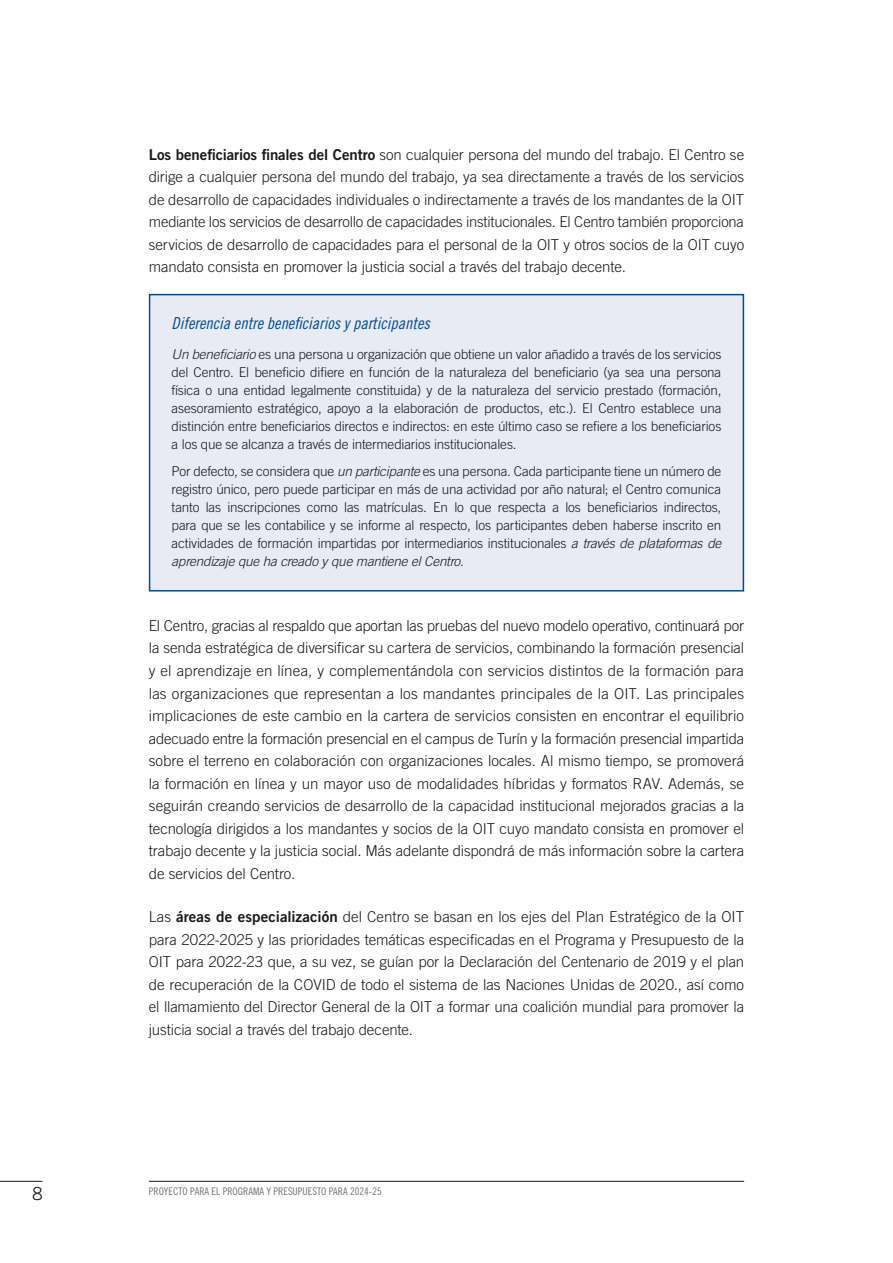
<style>
.page{position:relative;width:893px;height:1263px;background:#fff}
.page>*{position:absolute;margin:0;border:0;box-sizing:border-box;transform-origin:0 0}
.t1{font:300 18px "Trade Gothic LT Std";color:#1a171c}
.t2{font:16.5px "Trade Gothic LT Std Cn 18 Obl";color:#004b96}
.t3{font:300 15px/22.5px "Trade Gothic LT Std";letter-spacing:-.005em;color:#1a171c;text-align:justify}
.t4{font:300 13.5px/18px "Trade Gothic LT Std";letter-spacing:-.01em;color:#1a171c;text-align:justify}
.t5{font:10.5px "Trade Gothic LT Std Cn 18";color:#707173}
.s1{font-family:"Trade Gothic LT Std Bd 2";font-weight:400}
.s2{font-style:italic}
</style>
<div class="page">
<hr style="left:149px;top:1181px;width:595px;height:1px;background:#1a171c">
<hr style="left:0;top:1181px;width:43px;height:1px;background:#1a171c">
<div style="left:150px;top:295px;width:593px;height:296px;background:#e9ebf4"></div>
<div style="left:149px;top:294px;width:595px;height:297px;border:2px solid #004b96"></div>
<p class="t3" style="left:149px;top:143px;width:597px"><span class="s1">Los beneficiarios finales del Centro</span> son cualquier persona del mundo del trabajo. El Centro se dirige a cualquier persona del mundo del trabajo, ya sea directamente a través de los servicios de desarrollo de capacidades individuales o indirectamente a través de los mandantes de la OIT mediante los servicios de desarrollo de capacidades institucionales. El Centro también proporciona servicios de desarrollo de capacidades para el personal de la OIT y otros socios de la OIT cuyo mandato consista en promover la justicia social a través del trabajo decente.</p>
<p class="t2" style="left:172px;top:313px;width:260px">Diferencia entre beneficiarios y participantes</p>
<p class="t4" style="left:172px;top:345px;width:551px"><span class="s2">Un beneficiario</span> es una persona u organización que obtiene un valor añadido a través de los servicios del Centro. El beneficio difiere en función de la naturaleza del beneficiario (ya sea una persona física o una entidad legalmente constituida) y de la naturaleza del servicio prestado (formación, asesoramiento estratégico, apoyo a la elaboración de productos, etc.). El Centro establece una distinción entre beneficiarios directos e indirectos: en este último caso se refiere a los beneficiarios a los que se alcanza a través de intermediarios institucionales.</p>
<p class="t4" style="left:172px;top:462px;width:551px">Por defecto, se considera que <span class="s2">un participante</span> es una persona. Cada participante tiene un número de registro único, pero puede participar en más de una actividad por año natural; el Centro comunica tanto las inscripciones como las matrículas. En lo que respecta a los beneficiarios indirectos, para que se les contabilice y se informe al respecto, los participantes deben haberse inscrito en actividades de formación impartidas por intermediarios institucionales <span class="s2">a través de plataformas de aprendizaje que ha creado y que mantiene el Centro</span>.</p>
<p class="t3" style="left:149px;top:614px;width:597px">El Centro, gracias al respaldo que aportan las pruebas del nuevo modelo operativo, continuará por la senda estratégica de diversificar su cartera de servicios, combinando la formación presencial y el aprendizaje en línea, y complementándola con servicios distintos de la formación para las organizaciones que representan a los mandantes principales de la OIT. Las principales implicaciones de este cambio en la cartera de servicios consisten en encontrar el equilibrio adecuado entre la formación presencial en el campus de Turín y la formación presencial impartida sobre el terreno en colaboración con organizaciones locales. Al mismo tiempo, se promoverá la formación en línea y un mayor uso de modalidades híbridas y formatos RAV. Además, se seguirán creando servicios de desarrollo de la capacidad institucional mejorados gracias a la tecnología dirigidos a los mandantes y socios de la OIT cuyo mandato consista en promover el trabajo decente y la justicia social. Más adelante dispondrá de más información sobre la cartera de servicios del Centro.</p>
<p class="t3" style="left:149px;top:905px;width:597px">Las <span class="s1">áreas de especialización</span> del Centro se basan en los ejes del Plan Estratégico de la OIT para 2022-2025 y las prioridades temáticas especificadas en el Programa y Presupuesto de la OIT para 2022-23 que, a su vez, se guían por la Declaración del Centenario de 2019 y el plan de recuperación de la COVID de todo el sistema de las Naciones Unidas de 2020., así como el llamamiento del Director General de la OIT a formar una coalición mundial para promover la justicia social a través del trabajo decente.</p>
<p class="t1" style="left:33px;top:1183px;width:12px">8</p>
<p class="t5" style="left:149px;top:1185px;width:234px">PROYECTO PARA EL PROGRAMA Y PRESUPUESTO PARA 2024-25</p>
</div>
